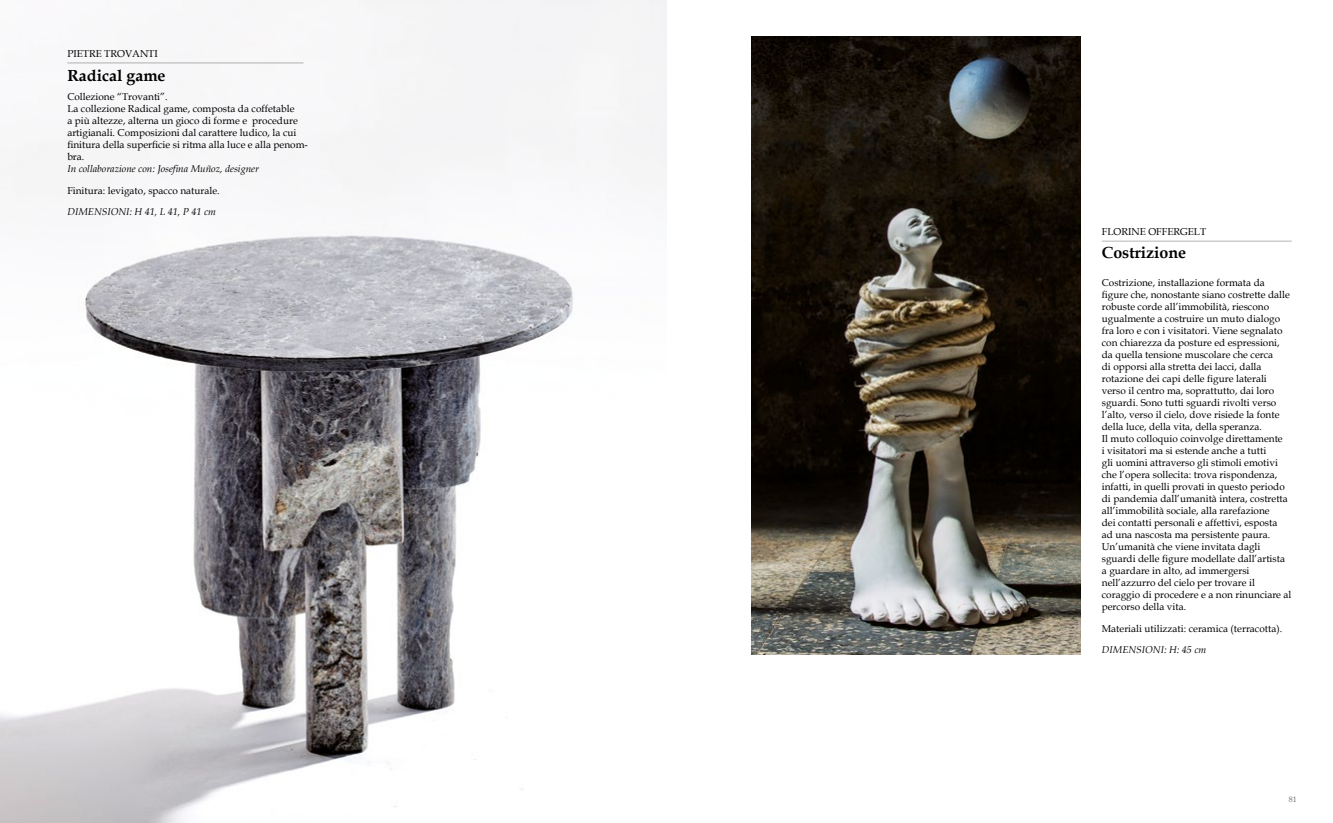
<style>
.page{position:relative;width:1333px;height:823px;background:#fff}
.page>*{position:absolute;margin:0;border:0;box-sizing:border-box;transform-origin:0 0}
.t1{font:700 16px "Book Antiqua";color:#000}
.t2{font:10px/12px "Book Antiqua";color:#000}
.t3{font:italic 10px "Book Antiqua";color:#000}
.t4{font:8px "Book Antiqua";color:#727271}
</style>
<div class="page">
<img style="left:0;top:0;width:666px;height:822px">
<hr style="left:67px;top:62px;width:236px;height:1px;background:#000">
<img style="left:751px;top:36px;width:329px;height:618px">
<hr style="left:1101px;top:240px;width:190px;height:1px;background:#000">
<p class="t2" style="left:67px;top:47px;width:92px">PIETRE TROVANTI</p>
<h1 class="t1" style="left:67px;top:65px;width:100px">Radical game</h1>
<p class="t2" style="left:67px;top:90px;width:242px">Collezione “Trovanti”.<br>La collezione Radical game, composta da coffetable<br>a più altezze, alterna un gioco di forme e procedure artigianali. Composizioni dal carattere ludico, la cui finitura della superficie si ritma alla luce e alla penom&shy;bra.</p>
<p class="t3" style="left:67px;top:161px;width:193px">In collaborazione con: Josefina Muñoz, designer</p>
<p class="t2" style="left:67px;top:184px;width:154px">Finitura: levigato, spacco naturale.</p>
<p class="t3" style="left:67px;top:205px;width:150px">DIMENSIONI: H 41, L 41, P 41 cm</p>
<p class="t2" style="left:1101px;top:225px;width:106px">FLORINE OFFERGELT</p>
<h1 class="t1" style="left:1101px;top:242px;width:86px">Costrizione</h1>
<p class="t2" style="left:1101px;top:276px;width:191px">Costrizione, installazione formata da figure che, nonostante siano costrette dalle robuste corde all’immobilità, riescono ugualmente a costruire un muto dialogo fra loro e con i visitatori. Viene segnalato con chiarezza da posture ed espressioni, da quella tensione muscolare che cerca<br>di opporsi alla stretta dei lacci, dalla rotazione dei capi delle figure laterali verso il centro ma, soprattutto, dai loro sguardi. Sono tutti sguardi rivolti verso l’alto, verso il cielo, dove risiede la fonte della luce, della vita, della speranza.<br>Il muto colloquio coinvolge direttamente<br>i visitatori ma si estende anche a tutti<br>gli uomini attraverso gli stimoli emotivi che l’opera sollecita: trova rispondenza, infatti, in quelli provati in questo periodo di pandemia dall’umanità intera, costretta all’immobilità sociale, alla rarefazione<br>dei contatti personali e affettivi, esposta<br>ad una nascosta ma persistente paura.<br>Un’umanità che viene invitata dagli sguardi delle figure modellate dall’artista a guardare in alto, ad immergersi nell’azzurro del cielo per trovare il coraggio di procedere e a non rinunciare al percorso della vita.</p>
<p class="t2" style="left:1101px;top:621px;width:182px">Materiali utilizzati: ceramica (terracotta).</p>
<p class="t3" style="left:1101px;top:642px;width:106px">DIMENSIONI: H: 45 cm</p>
<p class="t4" style="left:1288px;top:793px;width:9px">81</p>
</div>
